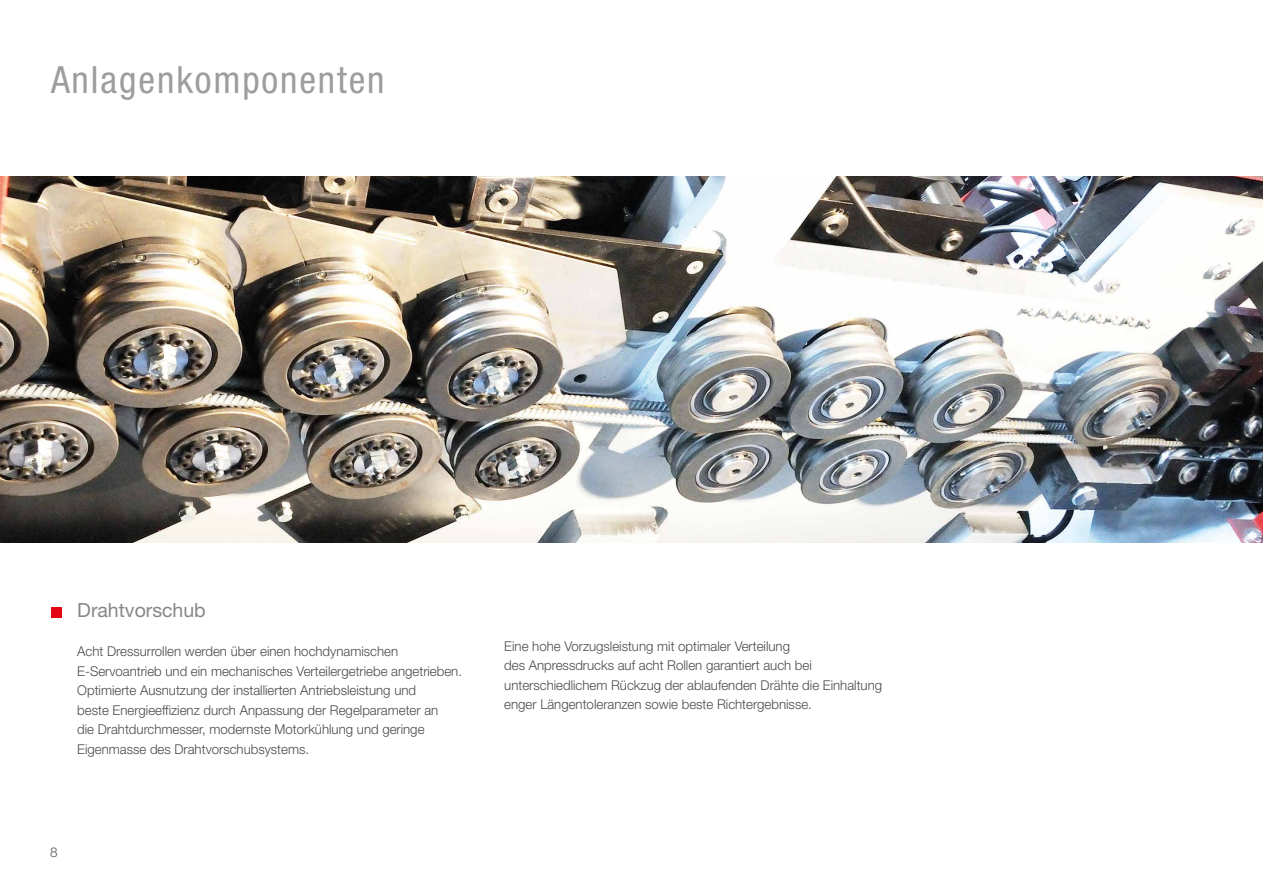
<style>
.page{position:relative;width:1263px;height:893px;background:#fff}
.page>*{position:absolute;margin:0;border:0;box-sizing:border-box;transform-origin:0 0}
.t1{font:condensed 37.5px "Helvetica Neue";letter-spacing:.05em;color:#9d9d9c}
.t2{font:19.5px "Helvetica Neue";color:#878787}
.t3{font:300 13.5px/19.5px "Helvetica Neue";color:#4a4a49}
.t4{font:300 13.5px "Helvetica Neue";color:#575756}
</style>
<div class="page">
<img style="left:0;top:177px;width:1263px;height:366px">
<div style="left:51px;top:607px;width:11px;height:11px;background:#e30613"></div>
<h1 class="t1" style="left:51px;top:58px;width:335px">Anlagenkomponenten</h1>
<h2 class="t2" style="left:77px;top:598px;width:130px">Drahtvorschub</h2>
<p class="t3" style="left:77px;top:641px;width:386px">Acht Dressurrollen werden über einen hochdynamischen E-Servoantrieb und ein mechanisches Verteilergetriebe angetrieben.<br>Optimierte Ausnutzung der installierten Antriebsleistung und<br>beste Energieeffizienz durch Anpassung der Regelparameter an<br>die Drahtdurchmesser, modernste Motorkühlung und geringe Eigenmasse des Drahtvorschubsystems.</p>
<p class="t3" style="left:504px;top:636px;width:379px">Eine hohe Vorzugsleistung mit optimaler Verteilung<br>des Anpressdrucks auf acht Rollen garantiert auch bei unterschiedlichem Rückzug der ablaufenden Drähte die Einhaltung enger Längentoleranzen sowie beste Richtergebnisse.</p>
<p class="t4" style="left:50px;top:844px;width:9px">8</p>
</div>
